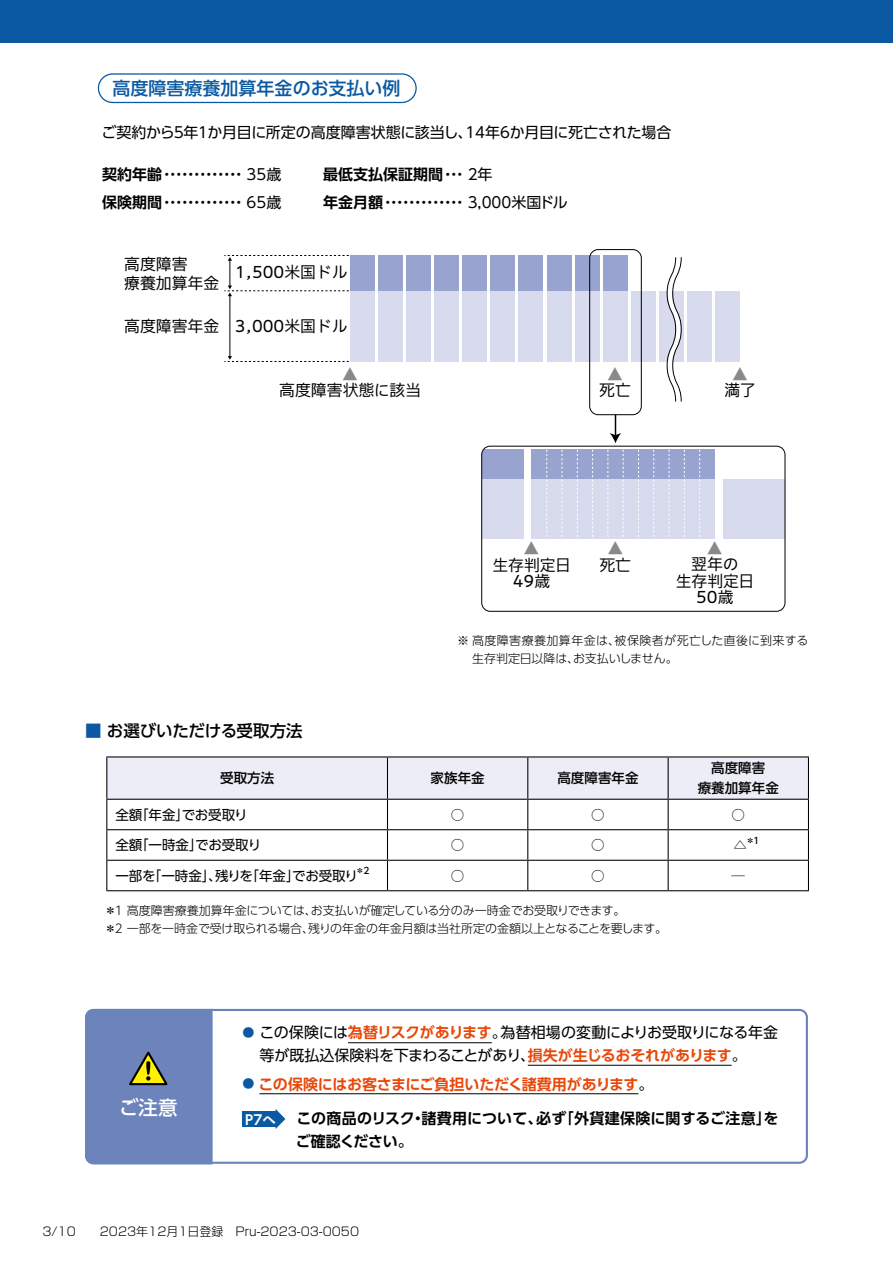
<style>
.page{position:relative;width:893px;height:1263px;background:#fff}
.page>*{position:absolute;margin:0;border:0;box-sizing:border-box;transform-origin:0 0}
.t1{font:500 19.5px "UD Shin Go Pr 6";color:#fff}
.t2{font:500 18px "UD Shin Go Pr 6";color:#0a59a2}
.t3{font:500 16.5px "UD Shin Go Pr 6";letter-spacing:-.01em;color:#000}
.t4{font:100 15.9px/16.4px "Iwa UCDA Goth Std";color:#000;text-align:center}
.t5{font:100 15.9px "Iwa UCDA Goth Std";color:#898989}
.t6{font:700 15px/28.5px "UD Shin Go Pr 6 De";color:#000}
.t7{font:15px/22.5px "UD Shin Go Pr 6";letter-spacing:-.02em;color:#000}
.t8{font:700 15px "UD Shin Go Pr 6 De";letter-spacing:-.015em;color:#e94709}
.t9{font:13.5px "UD Shin Go Pr 6";letter-spacing:-.005em;color:#000}
.t10{font:500 13.5px/20.2px "UD Shin Go Pr 6";color:#000;text-align:center}
.t11{font:700 13.5px "UD Shin Go Pr 6 De";color:#fff}
.t12{font:300 12px/18px "UD Shin Go Pr 6";color:#000}
.t13{font:300 12px "Shin Go Pro";color:#000}
.t14{font:500 9px "UD Shin Go Pr 6";color:#000}
.s1{font-family:"UD Shin Go Pr 6";font-weight:400}
.s2{color:#0a59a2}
.s3{font-size:12px;color:#0a59a2}
.s4{font-family:"UD Shin Go Pr 6 De";font-weight:700;color:#e94709}
.s5{font-family:"UD Shin Go Pr 6";font-weight:400;font-size:12px;color:#0a59a2}
.s6{font-family:"UD Shin Go Pr 6";font-weight:400;color:#000}
</style>
<div class="page">
<div style="left:0;top:0;width:893px;height:43px;background:#0a59a2"></div>
<hr style="left:348px;top:1042px;width:144px;height:1px;background:#000">
<hr style="left:528px;top:1065px;width:204px;height:1px;background:#000">
<hr style="left:259px;top:1093px;width:379px;height:1px;background:#000">
<div style="left:242px;top:1111px;width:35px;height:16px;background:#0a59a2"></div>
<svg style="left:276px;top:1109px;width:9px;height:20px"></svg>
<div style="left:85px;top:1009px;width:723px;height:155px;border:2px solid #6c83bb;border-radius:7px"></div>
<div style="left:85px;top:1009px;width:128px;height:155px;background:#6c83bb"></div>
<div style="left:350px;top:291px;width:25px;height:70px;background:#d7dbed"></div>
<div style="left:378px;top:291px;width:25px;height:70px;background:#d7dbed"></div>
<div style="left:406px;top:291px;width:25px;height:70px;background:#d7dbed"></div>
<div style="left:434px;top:291px;width:25px;height:70px;background:#d7dbed"></div>
<div style="left:462px;top:291px;width:25px;height:70px;background:#d7dbed"></div>
<div style="left:490px;top:291px;width:25px;height:70px;background:#d7dbed"></div>
<div style="left:519px;top:291px;width:24px;height:70px;background:#d7dbed"></div>
<div style="left:547px;top:291px;width:24px;height:70px;background:#d7dbed"></div>
<div style="left:575px;top:291px;width:25px;height:70px;background:#d7dbed"></div>
<div style="left:603px;top:291px;width:25px;height:70px;background:#d7dbed"></div>
<div style="left:350px;top:255px;width:25px;height:36px;background:#98a4cf"></div>
<div style="left:378px;top:255px;width:25px;height:36px;background:#98a4cf"></div>
<div style="left:406px;top:255px;width:25px;height:36px;background:#98a4cf"></div>
<div style="left:434px;top:255px;width:25px;height:36px;background:#98a4cf"></div>
<div style="left:462px;top:255px;width:25px;height:36px;background:#98a4cf"></div>
<div style="left:490px;top:255px;width:25px;height:36px;background:#98a4cf"></div>
<div style="left:519px;top:255px;width:24px;height:36px;background:#98a4cf"></div>
<div style="left:547px;top:255px;width:24px;height:36px;background:#98a4cf"></div>
<div style="left:575px;top:255px;width:25px;height:36px;background:#98a4cf"></div>
<div style="left:603px;top:255px;width:25px;height:36px;background:#98a4cf"></div>
<div style="left:631px;top:291px;width:25px;height:70px;background:#d7dbed"></div>
<div style="left:659px;top:291px;width:25px;height:70px;background:#d7dbed"></div>
<div style="left:687px;top:291px;width:25px;height:70px;background:#d7dbed"></div>
<div style="left:715px;top:291px;width:25px;height:70px;background:#d7dbed"></div>
<hr style="left:229px;top:296px;width:1px;height:61px;background:#000">
<svg style="left:224px;top:356px;width:125px;height:6px"></svg>
<svg style="left:224px;top:255px;width:125px;height:41px"></svg>
<svg style="left:666px;top:257px;width:17px;height:145px"></svg>
<div style="left:589px;top:249px;width:53px;height:166px;border:1px solid #000;border-radius:9px"></div>
<div style="left:482px;top:479px;width:41px;height:59px;background:#d7dbed"></div>
<div style="left:531px;top:479px;width:184px;height:59px;background:#d7dbed"></div>
<div style="left:723px;top:479px;width:62px;height:59px;background:#d7dbed"></div>
<div style="left:482px;top:450px;width:41px;height:29px;background:#98a4cf"></div>
<div style="left:531px;top:450px;width:184px;height:29px;background:#98a4cf"></div>
<svg style="left:699px;top:450px;width:1px;height:87px"></svg>
<svg style="left:684px;top:450px;width:1px;height:87px"></svg>
<svg style="left:669px;top:450px;width:1px;height:87px"></svg>
<svg style="left:653px;top:450px;width:1px;height:87px"></svg>
<svg style="left:638px;top:450px;width:1px;height:87px"></svg>
<svg style="left:623px;top:450px;width:1px;height:87px"></svg>
<svg style="left:608px;top:450px;width:1px;height:87px"></svg>
<svg style="left:592px;top:450px;width:1px;height:87px"></svg>
<svg style="left:577px;top:450px;width:1px;height:87px"></svg>
<svg style="left:562px;top:450px;width:1px;height:87px"></svg>
<svg style="left:546px;top:450px;width:1px;height:87px"></svg>
<div style="left:481px;top:446px;width:304px;height:166px;border:1px solid #000;border-radius:9px"></div>
<svg style="left:610px;top:415px;width:11px;height:28px"></svg>
<div style="left:98px;top:73px;width:319px;height:30px;border:1px solid #0a59a2;border-radius:14px"></div>
<svg style="left:106px;top:757px;width:703px;height:72px"></svg>
<hr style="left:106px;top:829px;width:281px;height:1px;background:#000">
<hr style="left:106px;top:830px;width:1px;height:30px;background:#000">
<hr style="left:387px;top:829px;width:141px;height:1px;background:#000">
<hr style="left:387px;top:830px;width:1px;height:30px;background:#000">
<hr style="left:528px;top:829px;width:140px;height:1px;background:#000">
<hr style="left:527px;top:830px;width:1px;height:30px;background:#000">
<hr style="left:668px;top:829px;width:141px;height:1px;background:#000">
<hr style="left:668px;top:830px;width:1px;height:30px;background:#000">
<hr style="left:808px;top:830px;width:1px;height:30px;background:#000">
<hr style="left:106px;top:860px;width:281px;height:1px;background:#000">
<svg style="left:106px;top:861px;width:1px;height:29px"></svg>
<hr style="left:387px;top:860px;width:141px;height:1px;background:#000">
<svg style="left:387px;top:861px;width:1px;height:29px"></svg>
<hr style="left:528px;top:860px;width:140px;height:1px;background:#000">
<svg style="left:527px;top:861px;width:1px;height:29px"></svg>
<hr style="left:668px;top:860px;width:141px;height:1px;background:#000">
<svg style="left:668px;top:861px;width:1px;height:29px"></svg>
<svg style="left:808px;top:861px;width:1px;height:29px"></svg>
<hr style="left:106px;top:890px;width:281px;height:1px;background:#000">
<hr style="left:387px;top:890px;width:141px;height:1px;background:#000">
<hr style="left:528px;top:890px;width:140px;height:1px;background:#000">
<hr style="left:668px;top:890px;width:141px;height:1px;background:#000">
<hr style="left:106px;top:756px;width:281px;height:1px;background:#000">
<hr style="left:106px;top:757px;width:1px;height:42px;background:#000">
<hr style="left:387px;top:756px;width:141px;height:1px;background:#000">
<hr style="left:528px;top:756px;width:140px;height:1px;background:#000">
<hr style="left:668px;top:756px;width:141px;height:1px;background:#000">
<hr style="left:808px;top:757px;width:1px;height:42px;background:#000">
<hr style="left:106px;top:799px;width:281px;height:1px;background:#000">
<hr style="left:387px;top:799px;width:141px;height:1px;background:#000">
<hr style="left:528px;top:799px;width:140px;height:1px;background:#000">
<hr style="left:668px;top:799px;width:141px;height:1px;background:#000">
<h2 class="t2" style="left:113px;top:74px;width:289px">高度障害療養加算年金のお支払い例</h2>
<p class="t7" style="left:101px;top:120px;width:571px">ご契約から５年１か月目に所定の高度障害状態に該当し、14年6か月目に死亡された場合</p>
<p class="t6" style="left:102px;top:159px;width:181px">契約年齢･･････････････ <span class="s1">35歳</span>保険期間･･････････････ <span class="s1">65歳</span></p>
<p class="t6" style="left:323px;top:159px;width:246px">最低支払保証期間････ <span class="s1">2年<br></span>年金月額･･････････････ <span class="s1">3,000米国ドル</span></p>
<h3 class="t4" style="left:124px;top:253px;width:97px;line-height:19.6px;text-align:left">高度障害<br>療養加算年金</h3>
<h3 class="t4" style="left:124px;top:317px;width:97px">高度障害年金</h3>
<h3 class="t4" style="left:235px;top:263px;width:114px">1,500米国ドル</h3>
<h3 class="t4" style="left:235px;top:317px;width:114px">3,000米国ドル</h3>
<h3 class="t5" style="left:342px;top:362px;width:17px">▲</h3>
<h3 class="t4" style="left:279px;top:381px;width:143px">高度障害状態に該当</h3>
<h3 class="t5" style="left:607px;top:362px;width:17px">▲</h3>
<h3 class="t4" style="left:599px;top:381px;width:33px">死亡</h3>
<h3 class="t5" style="left:732px;top:362px;width:17px">▲</h3>
<h3 class="t4" style="left:724px;top:381px;width:33px">満了</h3>
<h3 class="t5" style="left:524px;top:537px;width:17px">▲</h3>
<h3 class="t4" style="left:492px;top:555px;width:80px">生存判定日<br>49歳</h3>
<h3 class="t5" style="left:607px;top:537px;width:17px">▲</h3>
<h3 class="t4" style="left:599px;top:555px;width:33px">死亡</h3>
<h3 class="t5" style="left:707px;top:536px;width:17px">▲</h3>
<h3 class="t4" style="left:676px;top:555px;width:80px">翌年の<br>生存判定日<br>50歳</h3>
<p class="t12" style="left:472px;top:631px;width:338px;text-indent:-15px">※ 高度障害療養加算年金は、被保険者が死亡した直後に到来する生存判定日以降は、お支払いしません。</p>
<h3 class="t3" style="left:85px;top:718px;width:219px"><span class="s2">■</span> お選びいただける受取方法</h3>
<p class="t10" style="left:220px;top:767px;width:55px">受取方法</p>
<p class="t10" style="left:431px;top:767px;width:55px">家族年金</p>
<p class="t10" style="left:557px;top:767px;width:82px">高度障害年金</p>
<p class="t10" style="left:698px;top:757px;width:82px">高度障害<br>療養加算年金</p>
<p class="t9" style="left:115px;top:803px;width:134px">全額「年金」でお受取り</p>
<p class="t10" style="left:451px;top:804px;width:15px">○</p>
<p class="t10" style="left:591px;top:804px;width:15px">○</p>
<p class="t10" style="left:732px;top:804px;width:15px">○</p>
<p class="t9" style="left:115px;top:834px;width:147px">全額「一時金」でお受取り</p>
<p class="t10" style="left:451px;top:834px;width:15px">○</p>
<p class="t10" style="left:591px;top:834px;width:15px">○</p>
<p class="t10" style="left:734px;top:834px;width:15px">△</p>
<p class="t14" style="left:746px;top:833px;width:15px">＊1</p>
<p class="t9" style="left:115px;top:864px;width:244px">一部を「一時金」、残りを「年金」でお受取り</p>
<p class="t14" style="left:356px;top:864px;width:15px">＊2</p>
<p class="t10" style="left:451px;top:865px;width:15px">○</p>
<p class="t10" style="left:591px;top:865px;width:15px">○</p>
<p class="t10" style="left:732px;top:865px;width:15px">─</p>
<p class="t12" style="left:105px;top:901px;width:564px">＊1 高度障害療養加算年金については、お支払いが確定している分のみ一時金でお受取りできます。<br>＊2 一部を一時金で受け取られる場合、残りの年金の年金月額は当社所定の金額以上となることを要します。</p>
<h1 class="t1" style="left:119px;top:1092px;width:60px">ご注意</h1>
<p class="t7" style="left:259px;top:1021px;width:520px;text-indent:-17px"><span class="s3">●</span> この保険には<span class="s4">為替リスクがあります</span>。為替相場の変動によりお受取りになる年金等が既払込保険料を下まわることがあり、<span class="s4">損失が生じるおそれがあります</span>。</p>
<p class="t8" style="left:242px;top:1071px;width:413px"><span class="s5">●</span> この保険にはお客さまにご負担いただく諸費用があります<span class="s6">。</span></p>
<p class="t11" style="left:245px;top:1108px;width:32px">P7へ</p>
<p class="t6" style="left:296px;top:1107px;width:484px;line-height:22.5px">この商品のリスク・諸費用について、必ず「外貨建保険に関するご注意」をご確認ください。</p>
<p class="t13" style="left:43px;top:1221px;width:318px">3/10　　2023年12月1日登録　Pru-2023-03-0050</p>
</div>
